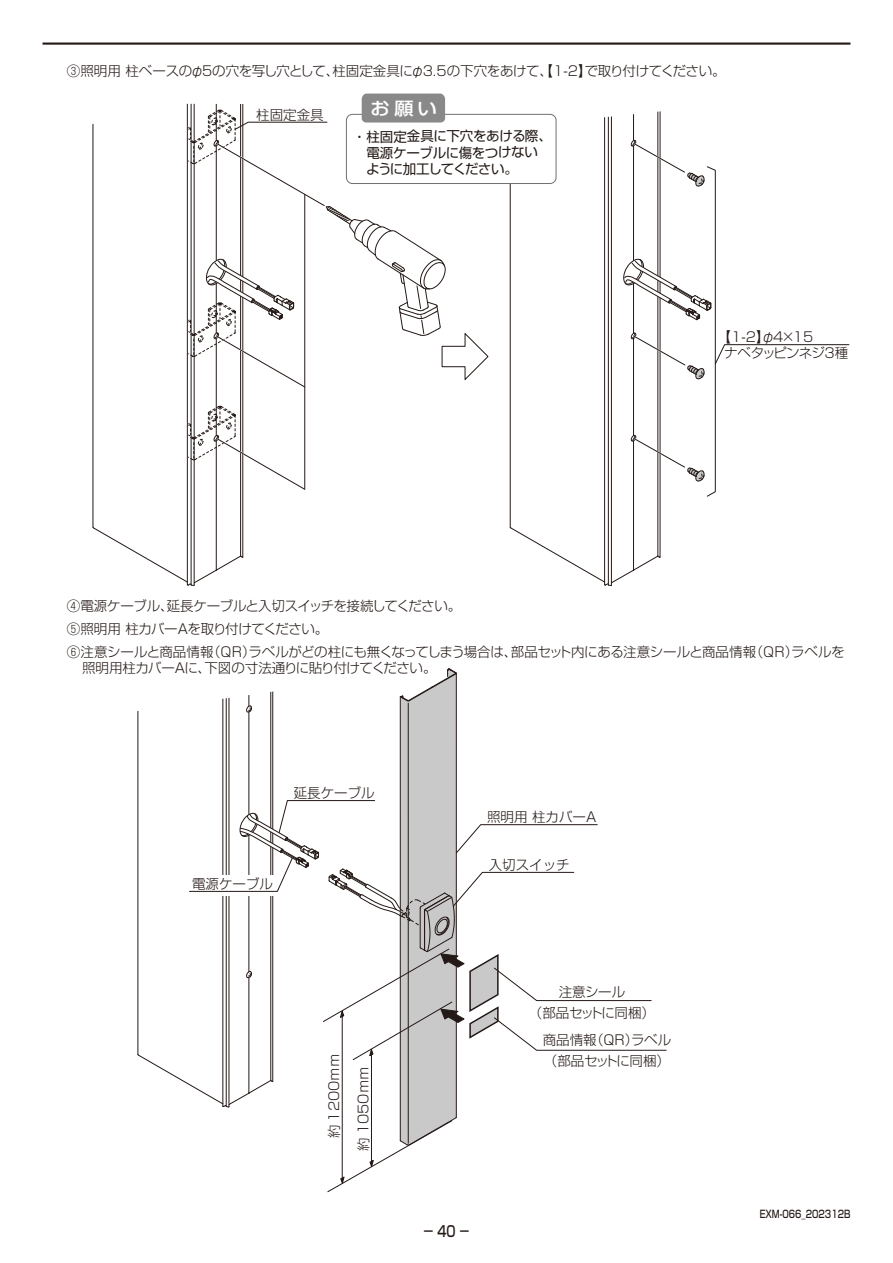
<style>
.page{position:relative;width:893px;height:1263px;background:#fff}
.page>*{position:absolute;margin:0;border:0;box-sizing:border-box;transform-origin:0 0}
.t1{font:17.55px "Shin Go Pro Medium 90 msp RKSJ H";color:#fff;scale:1.11 1}
.t2{font:15px "Shin Go Pro Medium 90 msp RKSJ H";color:#231916;scale:.8 1}
.t3{font:13.5px/22.5px "Shin Go Pro Light 90 msp RKSJ H";letter-spacing:-.025em;color:#231916}
.t4{font:13.5px/29.2px "Shin Go Pro Light 90 msp RKSJ H";color:#231916}
.t5{font:13.5px/16.2px "Shin Go Pro Regular 90 msp RKSJ H";letter-spacing:-.03em;color:#231916}
.t6{font:13.5px/16.5px "Shin Go Pro Light 90 msp RKSJ H";letter-spacing:-.055em;color:#231916}
.t7{font:10.5px "Shin Go Pro Medium 90 msp RKSJ H";color:#231916;scale:.8 1}
</style>
<div class="page">
<hr style="left:242px;top:104px;width:1px;height:453px;background:#231916">
<hr style="left:240px;top:104px;width:1px;height:452px;background:#231916">
<hr style="left:187px;top:104px;width:1px;height:481px;background:#231916">
<hr style="left:194px;top:104px;width:1px;height:481px;background:#231916">
<hr style="left:191px;top:104px;width:1px;height:481px;background:#231916">
<hr style="left:216px;top:284px;width:1px;height:286px;background:#231916">
<hr style="left:93px;top:104px;width:1px;height:423px;background:#231916">
<svg style="left:92px;top:527px;width:151px;height:59px"></svg>
<hr style="left:660px;top:104px;width:1px;height:453px;background:#231916">
<hr style="left:604px;top:104px;width:1px;height:481px;background:#231916">
<hr style="left:611px;top:104px;width:1px;height:481px;background:#231916">
<hr style="left:608px;top:104px;width:1px;height:481px;background:#231916">
<hr style="left:658px;top:104px;width:1px;height:452px;background:#231916">
<hr style="left:633px;top:104px;width:1px;height:157px;background:#231916">
<hr style="left:633px;top:284px;width:1px;height:286px;background:#231916">
<hr style="left:510px;top:104px;width:1px;height:423px;background:#231916">
<svg style="left:510px;top:527px;width:150px;height:59px"></svg>
<div style="left:346px;top:114px;width:210px;height:69px;background:#fff;border-radius:6px"></div>
<div style="left:346px;top:114px;width:210px;height:70px;border:1px solid #717171;border-radius:6px"></div>
<svg style="left:188px;top:94px;width:300px;height:397px"></svg>
<hr style="left:43px;top:43px;width:29px;height:2px;background:#231916">
<hr style="left:72px;top:43px;width:778px;height:2px;background:#231916">
<hr style="left:272px;top:661px;width:1px;height:420px;background:#231916">
<hr style="left:222px;top:661px;width:1px;height:445px;background:#231916">
<hr style="left:229px;top:661px;width:1px;height:446px;background:#231916">
<hr style="left:226px;top:661px;width:1px;height:445px;background:#231916">
<hr style="left:271px;top:661px;width:1px;height:419px;background:#231916">
<hr style="left:137px;top:661px;width:1px;height:393px;background:#231916">
<hr style="left:249px;top:661px;width:1px;height:153px;background:#231916">
<svg style="left:137px;top:668px;width:530px;height:524px"></svg>
<svg style="left:623px;top:140px;width:226px;height:357px"></svg>
<p class="t3" style="left:67px;top:61px;width:660px">③照明用 柱ベースのφ５の穴を写し穴として、柱固定金具にφ3.5の下穴をあけて、【1-2】で取り付けてください。</p>
<p class="t3" style="left:256px;top:105px;width:69px">柱固定金具</p>
<p class="t1" style="left:371px;top:101px;width:61px">お願い</p>
<p class="t5" style="left:353px;top:130px;width:201px">・柱固定金具に下穴をあける際、　電源ケーブルに傷をつけない　ように加工してください。</p>
<p class="t6" style="left:724px;top:330px;width:125px;text-indent:-7px">【1-2】φ4×15<br>ナベタッピンネジ3種</p>
<p class="t3" style="left:67px;top:597px;width:779px">④電源ケーブル、延長ケーブルと入切スイッチを接続してください。<br>⑤照明用 柱カバーAを取り付けてください。<br>⑥注意シールと商品情報（QR）ラベルがどの柱にも無くなってしまう場合は、部品セット内にある注意シールと商品情報（QR）ラベルを</p>
<p class="t3" style="left:82px;top:658px;width:356px">照明用柱カバーAに、下図の寸法通りに貼り付けてください。</p>
<p class="t3" style="left:294px;top:783px;width:82px">延長ケーブル</p>
<p class="t3" style="left:192px;top:874px;width:82px">電源ケーブル</p>
<p class="t4" style="left:321px;top:1151px;width:99px;text-indent:13px;rotate:-90deg">約 1200ｍｍ約 1050ｍｍ</p>
<p class="t4" style="left:487px;top:804px;width:111px">照明用 柱カバーA</p>
<p class="t3" style="left:489px;top:855px;width:82px">入切スイッチ</p>
<p class="t3" style="left:529px;top:983px;width:128px;line-height:21px;text-align:center">注意シール<br>（部品セットに同梱）</p>
<p class="t4" style="left:543px;top:1031px;width:130px;line-height:21px">商品情報（QR）ラベル（部品セットに同梱）</p>
<p class="t2" style="left:422px;top:1226px;width:62px">－40－</p>
<p class="t7" style="left:760px;top:1210px;width:115px">EXM-066_202312B</p>
</div>
